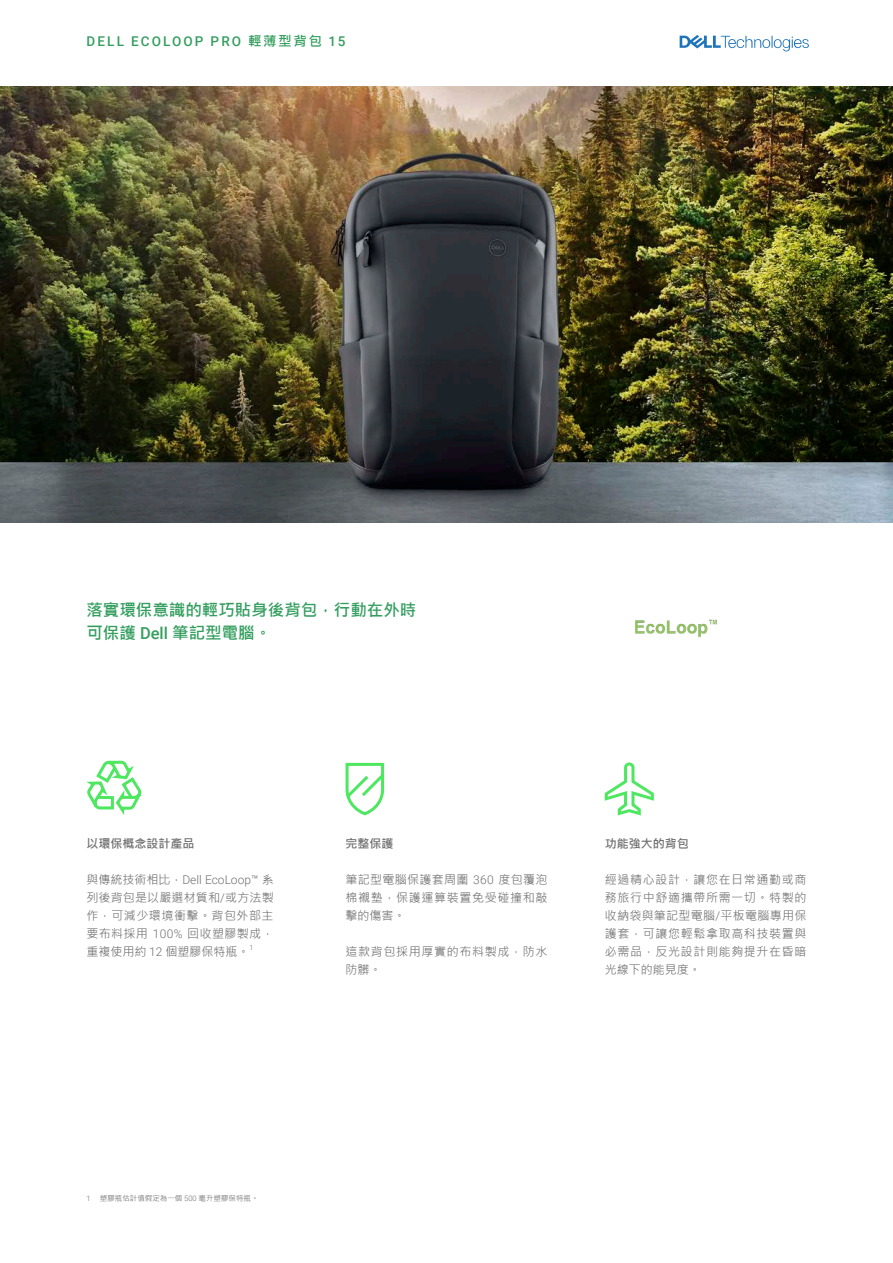
<style>
.page{position:relative;width:893px;height:1263px;background:#fff}
.page>*{position:absolute;margin:0;border:0;box-sizing:border-box;transform-origin:0 0}
.t1{font:700 16.5px/22.5px "Microsoft Jheng Hei";color:#349e5f}
.t2{font:500 13.5px "Roboto";letter-spacing:.155em;color:#349e5f}
.t3{font:12px/18px "Microsoft Jheng Hei";letter-spacing:.045em;color:#6e6e6e;text-align:justify}
.t4{font:700 12px "Microsoft Jheng Hei";color:#6e6e6e}
.t5{font:7.5px "Microsoft Jheng Hei";color:#6e6e6e}
.t6{font:300 7.05px "Roboto";color:#6e6e6e}
.s1{font-family:"Microsoft Jheng Hei";font-weight:700}
.s2{font-family:"Roboto";font-weight:500}
.s3{font-family:"Roboto";font-weight:300}
</style>
<div class="page">
<img style="left:0;top:86px;width:893px;height:436px">
<svg style="left:680px;top:35px;width:129px;height:16px"></svg>
<img style="left:635px;top:619px;width:82px;height:19px">
<svg style="left:345px;top:762px;width:40px;height:54px"></svg>
<svg style="left:604px;top:762px;width:50px;height:54px"></svg>
<svg style="left:86px;top:760px;width:56px;height:55px"></svg>
<p class="t2" style="left:87px;top:32px;width:260px">DELL ECOLOOP PRO <span class="s1">輕薄型背包</span> 15</p>
<p class="t1" style="left:86px;top:599px;width:332px">落實環保意識的輕巧貼身後背包，行動在外時可保護 <span class="s2">Dell</span> 筆記型電腦。</p>
<p class="t4" style="left:86px;top:836px;width:110px">以環保概念設計產品</p>
<p class="t3" style="left:86px;top:870px;width:189px">與傳統技術相比，<span class="s3">Dell EcoLoop™</span> 系列後背包是以嚴選材質和<span class="s3">/</span>或方法製作，可減少環境衝擊。背包外部主要布料採用 <span class="s3">100%</span> 回收塑膠製成，重複使用約 <span class="s3">12</span> 個塑膠保特瓶。</p>
<p class="t6" style="left:250px;top:942px;width:5px">1</p>
<p class="t4" style="left:346px;top:836px;width:49px">完整保護</p>
<p class="t3" style="left:346px;top:870px;width:203px">筆記型電腦保護套周圍 <span class="s3">360</span> 度包覆泡棉襯墊，保護運算裝置免受碰撞和敲擊的傷害。</p>
<p class="t3" style="left:346px;top:942px;width:203px">這款背包採用厚實的布料製成，防水防髒。</p>
<p class="t4" style="left:605px;top:836px;width:85px">功能強大的背包</p>
<p class="t3" style="left:605px;top:870px;width:203px">經過精心設計，讓您在日常通勤或商務旅行中舒適攜帶所需一切。特製的收納袋與筆記型電腦<span class="s3">/</span>平板電腦專用保護套，可讓您輕鬆拿取高科技裝置與必需品，反光設計則能夠提升在昏暗光線下的能見度。</p>
<p class="t5" style="left:86px;top:1194px;width:174px"><span class="s3">1</span> 塑膠瓶估計值假定為一個 <span class="s3">500</span> 毫升塑膠保特瓶。</p>
</div>
